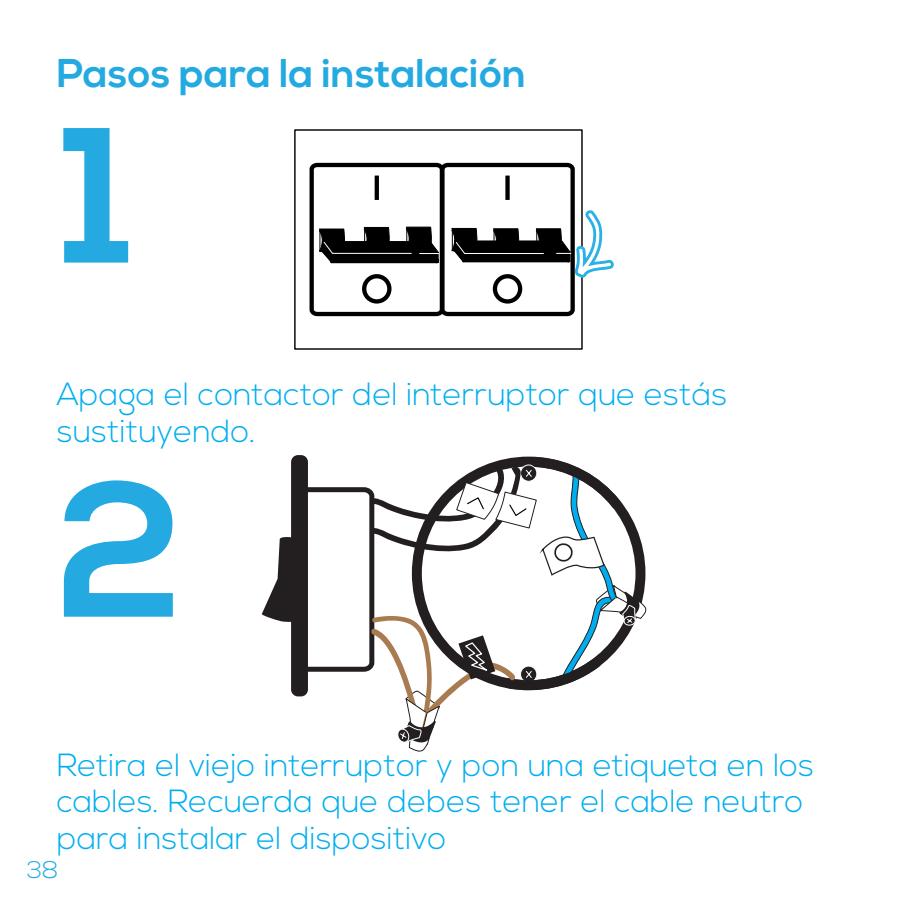
<style>
.page{position:relative;width:908px;height:908px;background:#fff}
.page>*{position:absolute;margin:0;border:0;box-sizing:border-box;transform-origin:0 0}
.Numero{font:700 192px "Nexa";color:#24aae1}
.Titoli_per_sommario{font:700 40px "Nexa";letter-spacing:.005em;color:#24aae1}
.spiegazione{font:300 32px/36.8px "Nexa";color:#00aeef}
.t1{font:300 24px "Nexa";color:#24aae1}
</style>
<div class="page">
<div style="left:309px;top:163px;width:135px;height:153px;border:4px solid #000001;border-radius:5px"></div>
<div style="left:440px;top:163px;width:134px;height:153px;border:4px solid #000001;border-radius:5px"></div>
<svg style="left:451px;top:206px;width:163px;height:71px"></svg>
<svg style="left:319px;top:226px;width:120px;height:38px"></svg>
<div style="left:362px;top:274px;width:29px;height:29px;border:4px solid #000001;border-radius:50%"></div>
<svg style="left:494px;top:276px;width:26px;height:25px"></svg>
<div style="left:492px;top:274px;width:30px;height:29px;border:4px solid #000001;border-radius:50%"></div>
<div style="left:374px;top:175px;width:5px;height:25px;background:#000001"></div>
<svg style="left:505px;top:175px;width:4px;height:25px"></svg>
<div style="left:291px;top:455px;width:17px;height:241px;background:#231f20;border-radius:7px"></div>
<div style="left:297px;top:487px;width:77px;height:184px;border:5px solid #231f20;border-radius:7px"></div>
<svg style="left:261px;top:536px;width:39px;height:85px"></svg>
<svg style="left:370px;top:456px;width:276px;height:296px"></svg>
<p class="Titoli_per_sommario" style="left:57px;top:50px;width:470px">Pasos para la instalación</p>
<p class="Numero" style="left:62px;top:85px;width:72px">1</p>
<p class="spiegazione" style="left:57px;top:377px;width:671px">Apaga el contactor del interruptor que estás sustituyendo.</p>
<p class="Numero" style="left:57px;top:439px;width:127px">2</p>
<p class="spiegazione" style="left:57px;top:747px;width:758px">Retira el viejo interruptor y pon una etiqueta en los cables. Recuerda que debes tener el cable neutro para instalar el dispositivo</p>
<p class="t1" style="left:27px;top:855px;width:33px">38</p>
</div>
